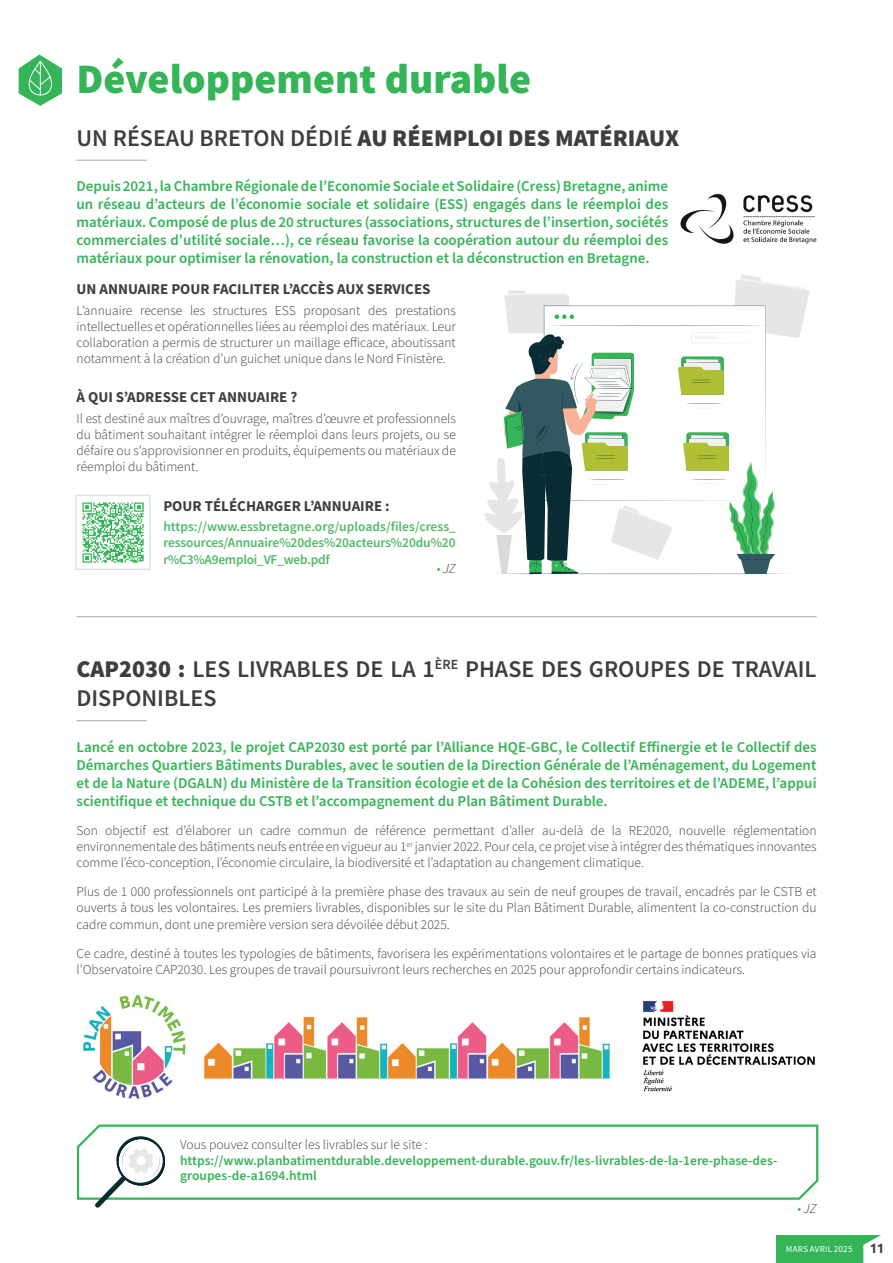
<style>
.page{position:relative;width:893px;height:1263px;background:#fff}
.page>*{position:absolute;margin:0;border:0;box-sizing:border-box;transform-origin:0 0}
.t1{font:900 42px "Source Sans Pro";color:#36b558}
.Body{font:600 24px/28.8px "Source Sans Pro";color:#3e3e3f}
.Titre_article{font:900 24px "Source Sans Pro";color:#3e3e3f}
.Chapo_Juridique{font:600 15px/18px "Source Sans Pro";color:#36b558;text-align:justify}
.Body-2{font:700 15px "Source Sans Pro";color:#3e3e3f}
.Body-3{font:300 13.5px/16.2px "Source Sans Pro";color:#3e3e3f;text-align:justify}
.BLOC_zoom_technique{font:600 13.5px/15.9px "Source Sans Pro";color:#36b558}
.Body-4{font:600 13.5px/16.2px "Source Sans Pro";letter-spacing:-.01em;color:#4fba66;text-align:justify}
.BLOC_zoom_technique-2{font:300 13.5px "Source Sans Pro";color:#3e3e3f}
.t2{font:italic 300 13.5px "Source Sans Pro";color:#231f20}
.t3{font:700 13.5px "Ubuntu";color:#3e3e3f}
.t4{font:9px "Source Sans Pro";letter-spacing:.025em;color:#fff}
.s1{font-weight:600}
.s2{color:#36b558}
.s3{font-weight:900}
</style>
<div class="page">
<div style="left:776px;top:1235px;width:113px;height:28px;background:#36b558"></div>
<svg style="left:863px;top:1235px;width:26px;height:28px"></svg>
<svg style="left:19px;top:55px;width:43px;height:51px"></svg>
<hr style="left:77px;top:616px;width:740px;height:1px;background:#a8a9ad">
<hr style="left:77px;top:160px;width:70px;height:1px;background:#a8a9ad">
<img style="left:681px;top:193px;width:136px;height:51px">
<svg style="left:76px;top:1124px;width:743px;height:76px"></svg>
<svg style="left:95px;top:1136px;width:73px;height:72px"></svg>
<hr style="left:77px;top:720px;width:70px;height:1px;background:#a8a9ad">
<img style="left:642px;top:1000px;width:173px;height:92px">
<img style="left:83px;top:995px;width:527px;height:104px">
<svg style="left:484px;top:275px;width:326px;height:300px"></svg>
<svg style="left:75px;top:494px;width:76px;height:76px"></svg>
<p class="t1" style="left:77px;top:50px;width:456px">Développement durable</p>
<p class="Titre_article" style="left:77px;top:121px;width:604px"><span class="s1">UN RÉSEAU BRETON DÉDIÉ</span> AU RÉEMPLOI DES MATÉRIAUX</p>
<p class="Chapo_Juridique" style="left:77px;top:178px;width:593px">Depuis 2021, la Chambre Régionale de l’Economie Sociale et Solidaire (Cress) Bretagne, anime un réseau d’acteurs de l’économie sociale et solidaire (ESS) engagés dans le réemploi des matériaux. Composé de plus de 20 structures (associations, structures de l’insertion, sociétés commerciales d’utilité sociale…), ce réseau favorise la coopération autour du réemploi des matériaux pour optimiser la rénovation, la construction et la déconstruction en Bretagne.</p>
<p class="Body-2" style="left:77px;top:279px;width:355px">UN ANNUAIRE POUR FACILITER L’ACCÈS AUX SERVICES</p>
<p class="Body-3" style="left:77px;top:302px;width:381px">L’annuaire recense les structures ESS proposant des prestations intellectuelles et opérationnelles liées au réemploi des matériaux. Leur collaboration a permis de structurer un maillage efficace, aboutissant notamment à la création d’un guichet unique dans le Nord Finistère.</p>
<p class="Body-2" style="left:77px;top:387px;width:222px">À QUI S’ADRESSE CET ANNUAIRE ?</p>
<p class="Body-3" style="left:77px;top:410px;width:381px">Il est destiné aux maîtres d’ouvrage, maîtres d’œuvre et professionnels du bâtiment souhaitant intégrer le réemploi dans leurs projets, ou se défaire ou s’approvisionner en produits, équipements ou matériaux de réemploi du bâtiment.</p>
<p class="Body-2" style="left:163px;top:496px;width:228px">POUR TÉLÉCHARGER L’ANNUAIRE :</p>
<p class="Body-4" style="left:163px;top:518px;width:294px">https://www.essbretagne.org/uploads/files/cress_ ressources/Annuaire%20des%20acteurs%20du%20 r%C3%A9emploi_VF_web.pdf</p>
<p class="t2" style="left:437px;top:559px;width:21px"><span class="s2">•</span>JZ</p>
<p class="Body" style="left:77px;top:655px;width:741px"><span class="s3">CAP2030 :</span> LES LIVRABLES DE LA 1<sup>ÈRE</sup> PHASE DES GROUPES DE TRAVAIL<br>DISPONIBLES</p>
<p class="Chapo_Juridique" style="left:77px;top:738px;width:742px">Lancé en octobre 2023, le projet CAP2030 est porté par l’Alliance HQE-GBC, le Collectif Effinergie et le Collectif des Démarches Quartiers Bâtiments Durables, avec le soutien de la Direction Générale de l’Aménagement, du Logement et de la Nature (DGALN) du Ministère de la Transition écologie et de la Cohésion des territoires et de l’ADEME, l’appui scientifique et technique du CSTB et l’accompagnement du Plan Bâtiment Durable.</p>
<p class="Body-3" style="left:77px;top:822px;width:741px">Son objectif est d’élaborer un cadre commun de référence permettant d’aller au-delà de la RE2020, nouvelle réglementation environnementale des bâtiments neufs entrée en vigueur au 1<sup>er</sup> janvier 2022. Pour cela, ce projet vise à intégrer des thématiques innovantes comme l’éco-conception, l’économie circulaire, la biodiversité et l’adaptation au changement climatique.</p>
<p class="Body-3" style="left:77px;top:883px;width:741px">Plus de 1 000 professionnels ont participé à la première phase des travaux au sein de neuf groupes de travail, encadrés par le CSTB et ouverts à tous les volontaires. Les premiers livrables, disponibles sur le site du Plan Bâtiment Durable, alimentent la co-construction du cadre commun, dont une première version sera dévoilée début 2025.</p>
<p class="Body-3" style="left:77px;top:945px;width:741px">Ce cadre, destiné à toutes les typologies de bâtiments, favorisera les expérimentations volontaires et le partage de bonnes pratiques via l’Observatoire CAP2030. Les groupes de travail poursuivront leurs recherches en 2025 pour approfondir certains indicateurs.</p>
<p class="BLOC_zoom_technique-2" style="left:180px;top:1136px;width:249px">Vous pouvez consulter les livrables sur le site :</p>
<p class="BLOC_zoom_technique" style="left:180px;top:1152px;width:599px">https://www.planbatimentdurable.developpement-durable.gouv.fr/les-livrables-de-la-1ere-phase-des&shy;groupes-de-a1694.html</p>
<p class="t2" style="left:797px;top:1199px;width:21px"><span class="s2">•</span>JZ</p>
<p class="t4" style="left:786px;top:1243px;width:68px">MARS AVRIL 2025</p>
<p class="t3" style="left:870px;top:1239px;width:16px">11</p>
</div>
